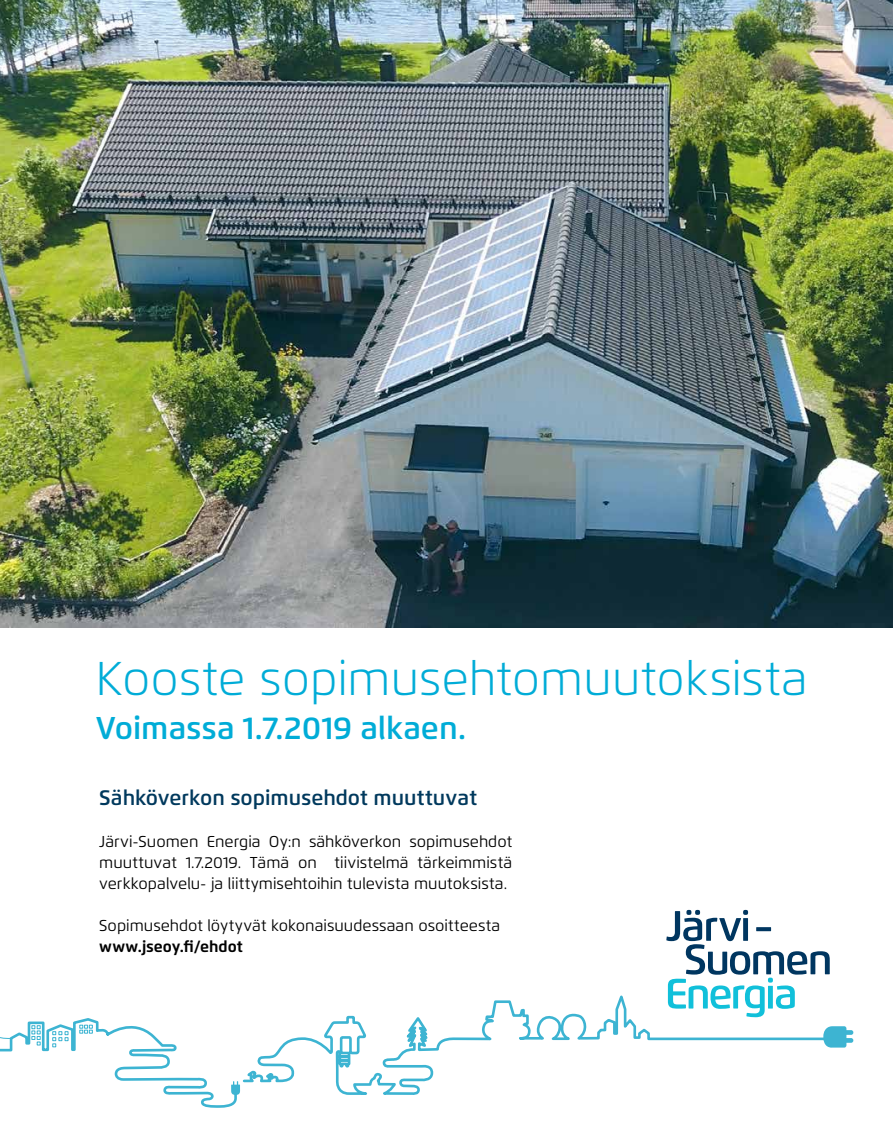
<style>
.page{position:relative;width:893px;height:1141px;background:#fff}
.page>*{position:absolute;margin:0;border:0;box-sizing:border-box;transform-origin:0 0}
.t1{font:300 47.25px "Flexo";color:#00acd7}
.t2{font:600 31.5px "Flexo";color:#00acd7}
.t3{font:600 21px "Flexo";color:#00395d}
.t4{font:15.75px/21px "Flexo";color:#000;text-align:justify}
.t5{font:700 15.75px "Flexo";color:#000}
</style>
<div class="page">
<svg style="left:666px;top:910px;width:164px;height:79px"></svg>
<svg style="left:756px;top:927px;width:15px;height:4px"></svg>
<svg style="left:832px;top:1026px;width:21px;height:22px"></svg>
<svg style="left:0;top:989px;width:832px;height:119px"></svg>
<svg style="left:0;top:1032px;width:12px;height:16px"></svg>
<svg style="left:231px;top:1081px;width:9px;height:14px"></svg>
<svg style="left:31px;top:1025px;width:10px;height:20px"></svg>
<svg style="left:52px;top:1031px;width:17px;height:16px"></svg>
<svg style="left:79px;top:1025px;width:14px;height:9px"></svg>
<img style="left:0;top:0;width:893px;height:627px">
<h1 class="t1" style="left:96px;top:650px;width:714px">Kooste sopimusehtomuutoksista</h1>
<h2 class="t2" style="left:96px;top:709px;width:372px">Voimassa 1.7.2019 alkaen.</h2>
<h3 class="t3" style="left:99px;top:784px;width:380px">Sähköverkon sopimusehdot muuttuvat</h3>
<p class="t4" style="left:99px;top:831px;width:414px">Järvi-Suomen Energia Oy:n sähköverkon sopimusehdot muuttuvat 1.7.2019. Tämä on tiivistelmä tärkeimmistä verkkopalvelu- ja liittymisehtoihin tulevista muutoksista.</p>
<p class="t4" style="left:99px;top:915px;width:403px">Sopimusehdot löytyvät kokonaisuudessaan osoitteesta</p>
<p class="t5" style="left:99px;top:936px;width:145px">www.jseoy.fi/ehdot</p>
</div>
